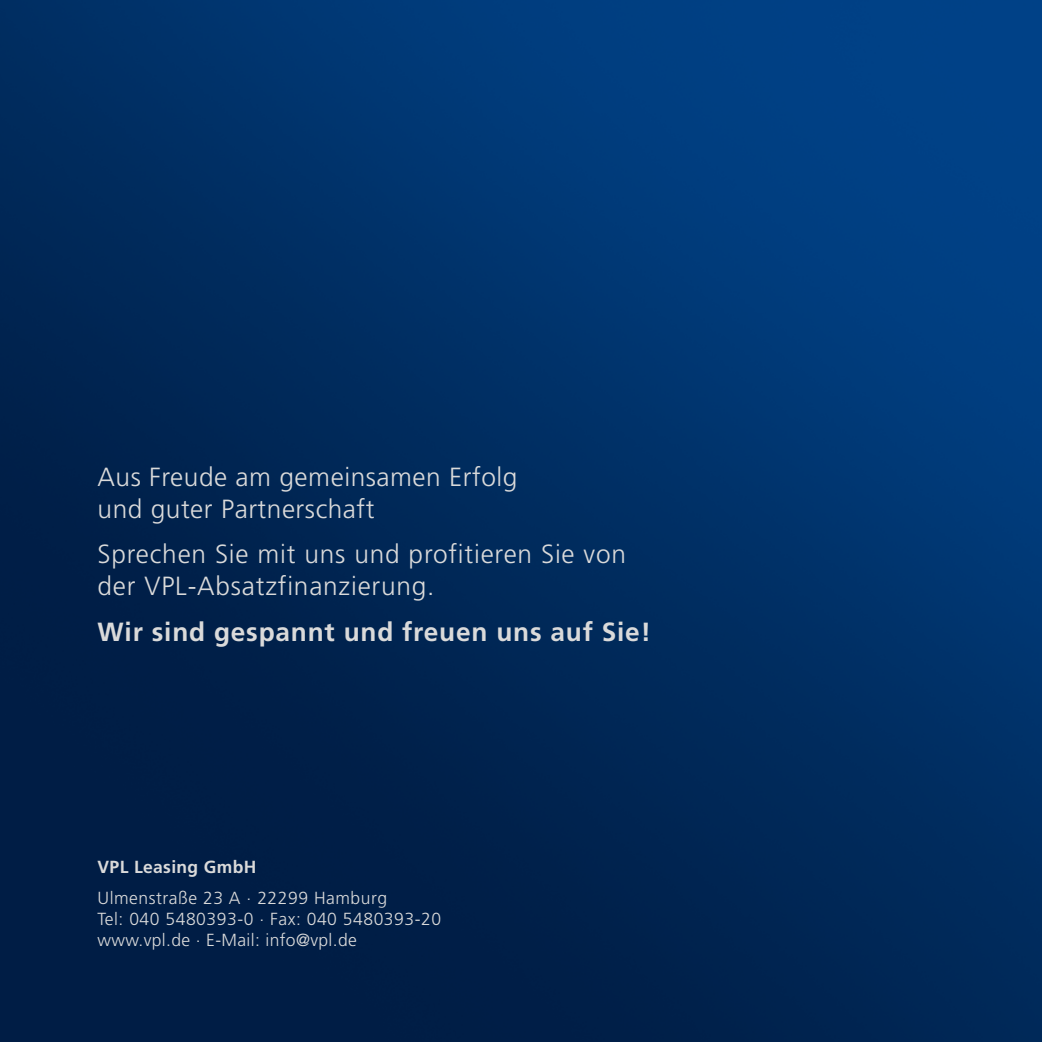
<style>
.page{position:relative;width:1042px;height:1042px;background:#fff}
.page>*{position:absolute;margin:0;border:0;box-sizing:border-box;transform-origin:0 0}
.t1{font:300 26.25px/31.5px "Frutiger LT Pro";letter-spacing:.03em;color:#dadada}
.t2{font:700 26.25px "Frutiger LT Pro";letter-spacing:.03em;color:#dadada}
.t3{font:300 17.5px/21px "Frutiger LT Pro";letter-spacing:.03em;color:#dadada}
.t4{font:700 17.5px "Frutiger LT Pro";letter-spacing:.02em;color:#dadada}
</style>
<div class="page">
<img style="left:0;top:0;width:1042px;height:1042px">
<p class="t1" style="left:98px;top:461px;width:421px">Aus Freude am gemeinsamen Erfolg und guter Partnerschaft</p>
<p class="t1" style="left:98px;top:539px;width:530px">Sprechen Sie mit uns und profitieren Sie von der VPL-Absatzfinanzierung.</p>
<p class="t2" style="left:98px;top:616px;width:555px">Wir sind gespannt und freuen uns auf Sie!</p>
<p class="t4" style="left:98px;top:856px;width:160px">VPL Leasing GmbH</p>
<p class="t3" style="left:98px;top:887px;width:345px">Ulmenstraße 23 A . 22299 Hamburg<br>Tel: 040 5480393-0 . Fax: 040 5480393-20 www.vpl.de . E-Mail: info@vpl.de</p>
</div>
